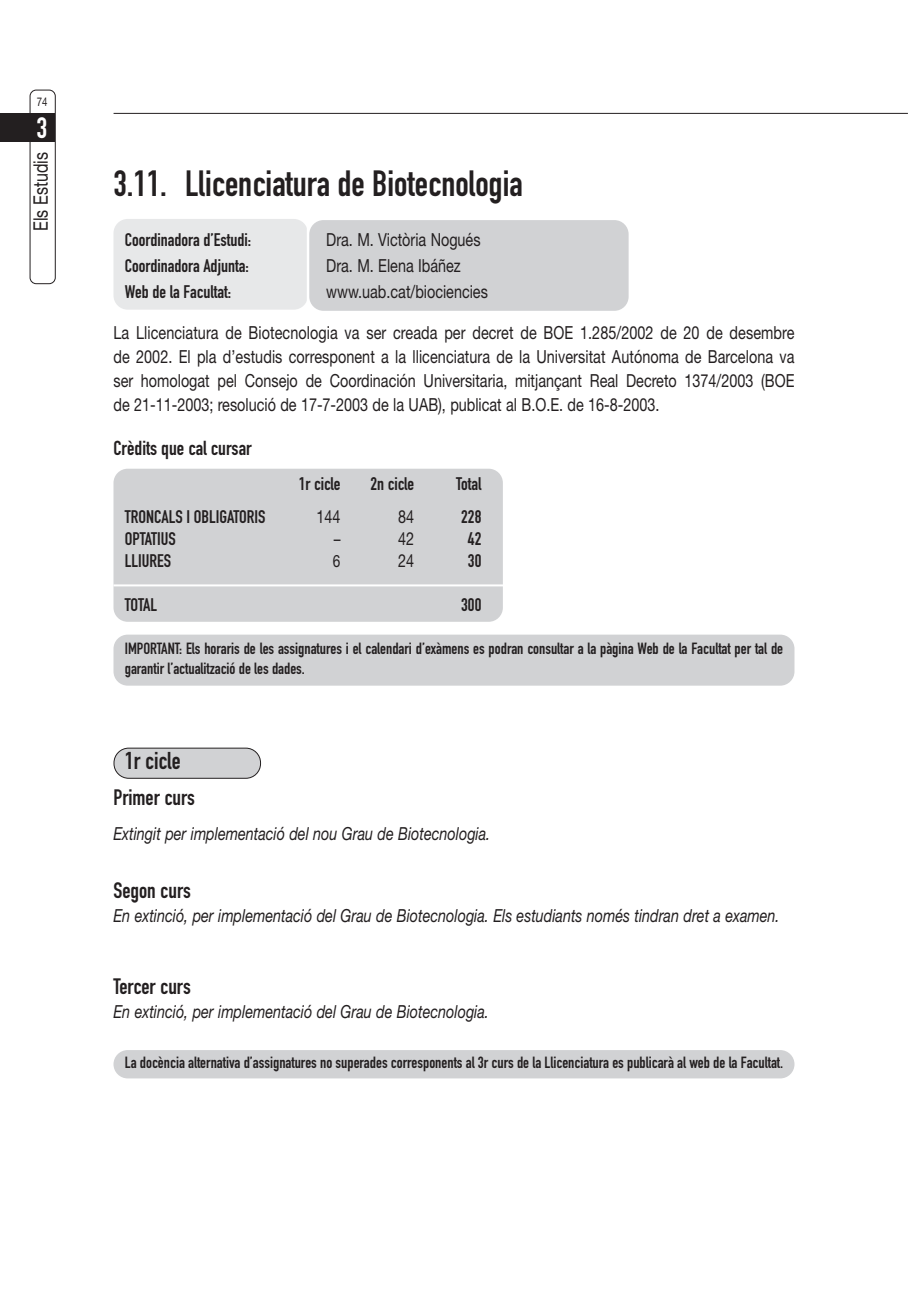
<style>
.page{position:relative;width:908px;height:1304px;background:#fff}
.page>*{position:absolute;margin:0;border:0;box-sizing:border-box;transform-origin:0 0}
.t1{font:36px "DIN Engschrift";color:#231f20}
.t2{font:29px "DIN Engschrift";color:#fff}
.t3{font:24px "DIN Engschrift";color:#231f20}
.t4{font:22px "DIN Engschrift";color:#231f20}
.t5{font:20px "DIN Engschrift";color:#231f20}
.t6{font:20px "Helvetica Neue";color:#231f20;scale:.8 1}
.t7{font:18px/24px "Helvetica Neue";color:#231f20;text-align:justify;scale:.8 1}
.t8{font:italic 18px "Helvetica Neue";color:#231f20;scale:.8 1}
.t9{font:18px "DIN Engschrift";color:#231f20}
.t10{font:17px "Helvetica Neue";color:#231f20;scale:.8 1}
.t11{font:16px/20px "DIN Engschrift";color:#231f20}
.t12{font:12px "Helvetica Neue";color:#231f20;scale:.8 1}
</style>
<div class="page">
<div style="left:114px;top:748px;width:146px;height:30px;background:#d1d2d4;border-radius:15px"></div>
<div style="left:113px;top:748px;width:148px;height:31px;border:2px solid #231f20;border-radius:15px"></div>
<div style="left:113px;top:469px;width:389px;height:153px;background:#d1d2d4;border-radius:14px"></div>
<div style="left:113px;top:219px;width:195px;height:91px;background:#e7e8e9;border-radius:14px"></div>
<div style="left:309px;top:220px;width:319px;height:91px;background:#d1d2d4;border-radius:14px"></div>
<hr style="left:306px;top:223px;width:2px;height:134px;background:#fff">
<div style="left:113px;top:635px;width:681px;height:51px;background:#d1d2d4;border-radius:14px"></div>
<hr style="left:113px;top:584px;width:681px;height:2px;background:#fff">
<hr style="left:113px;top:113px;width:794px;height:1px;background:#231f20">
<div style="left:0;top:114px;width:55px;height:28px;background:#231f20"></div>
<div style="left:30px;top:90px;width:26px;height:194px;border:2px solid #231f20;border-radius:7px"></div>
<div style="left:113px;top:1050px;width:681px;height:28px;background:#d1d2d4;border-radius:14px"></div>
<p class="t12" style="left:37px;top:97px;width:15px">74</p>
<h2 class="t2" style="left:37px;top:118px;width:12px">3</h2>
<p class="t6" style="left:34px;top:231px;width:100px;rotate:-90deg">Els Estudis</p>
<h1 class="t1" style="left:113px;top:170px;width:410px">3.11. Llicenciatura de Biotecnologia</h1>
<p class="t9" style="left:125px;top:233px;width:128px">Coordinadora d’Estudi:</p>
<p class="t7" style="left:326px;top:229px;width:194px">Dra. M. Victòria Nogués</p>
<p class="t9" style="left:125px;top:259px;width:125px">Coordinadora Adjunta:</p>
<p class="t7" style="left:326px;top:255px;width:169px">Dra. M. Elena Ibáñez</p>
<p class="t9" style="left:125px;top:285px;width:108px">Web de la Facultat:</p>
<p class="t7" style="left:326px;top:281px;width:203px">www.uab.cat/biociencies</p>
<p class="t7" style="left:113px;top:322px;width:852px">La Llicenciatura de Biotecnologia va ser creada per decret de BOE 1.285/2002 de 20 de desembre de 2002. El pla d’estudis corresponent a la llicenciatura de la Universitat Autónoma de Barcelona va ser homologat pel Consejo de Coordinación Universitaria, mitjançant Real Decreto 1374/2003 (BOE de 21-11-2003; resolució de 17-7-2003 de la UAB), publicat al B.O.E. de 16-8-2003.</p>
<p class="t5" style="left:113px;top:440px;width:140px">Crèdits que cal cursar</p>
<p class="t9" style="left:298px;top:477px;width:43px">1r cicle</p>
<p class="t9" style="left:370px;top:477px;width:45px">2n cicle</p>
<p class="t9" style="left:456px;top:477px;width:27px">Total</p>
<p class="t9" style="left:125px;top:511px;width:142px">TRONCALS I OBLIGATORIS</p>
<p class="t7" style="left:316px;top:507px;width:31px">144</p>
<p class="t7" style="left:398px;top:507px;width:21px">84</p>
<p class="t9" style="left:461px;top:511px;width:22px">228</p>
<p class="t9" style="left:125px;top:533px;width:52px">OPTATIUS</p>
<p class="t10" style="left:333px;top:533px;width:10px">–</p>
<p class="t7" style="left:398px;top:529px;width:21px">42</p>
<p class="t9" style="left:468px;top:533px;width:15px">42</p>
<p class="t9" style="left:125px;top:555px;width:48px">LLIURES</p>
<p class="t10" style="left:333px;top:555px;width:11px">6</p>
<p class="t7" style="left:398px;top:551px;width:21px">24</p>
<p class="t9" style="left:468px;top:555px;width:15px">30</p>
<p class="t9" style="left:125px;top:599px;width:34px">TOTAL</p>
<p class="t9" style="left:461px;top:599px;width:22px">300</p>
<p class="t11" style="left:125px;top:640px;width:659px">IMPORTANT: Els horaris de les assignatures i el calendari d’exàmens es podran consultar a la pàgina Web de la Facultat per tal de garantir l’actualització de les dades.</p>
<h3 class="t3" style="left:125px;top:752px;width:57px">1r cicle</h3>
<p class="t4" style="left:113px;top:789px;width:83px">Primer curs</p>
<p class="t8" style="left:113px;top:827px;width:472px">Extingit per implementació del nou Grau de Biotecnologia.</p>
<p class="t4" style="left:113px;top:882px;width:79px">Segon curs</p>
<p class="t8" style="left:113px;top:909px;width:833px">En extinció, per implementació del Grau de Biotecnologia. Els estudiants només tindran dret a examen.</p>
<p class="t4" style="left:113px;top:978px;width:79px">Tercer curs</p>
<p class="t8" style="left:113px;top:1005px;width:470px">En extinció, per implementació del Grau de Biotecnologia.</p>
<p class="t11" style="left:125px;top:1054px;width:659px">La docència alternativa d’assignatures no superades corresponents al 3r curs de la Llicenciatura es publicarà al web de la Facultat.</p>
</div>
